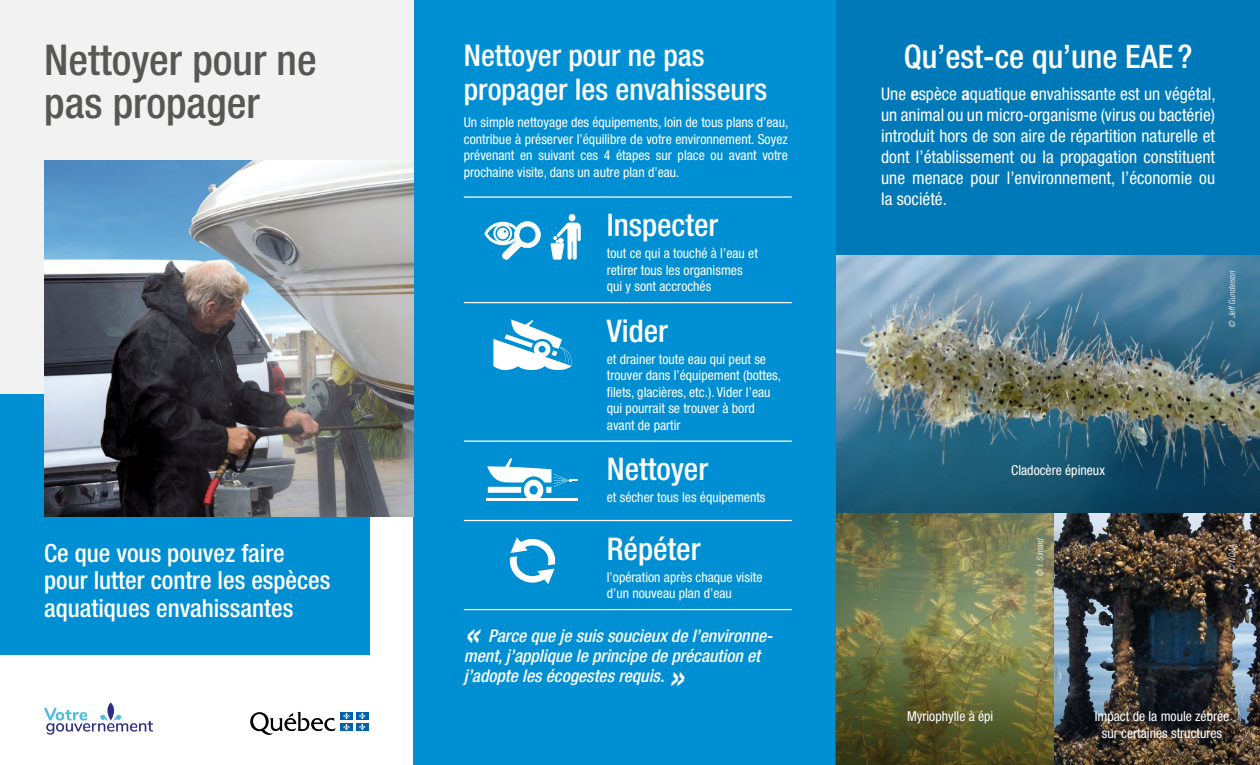
<style>
.page{position:relative;width:1260px;height:765px;background:#fff}
.page>*{position:absolute;margin:0;border:0;box-sizing:border-box;transform-origin:0 0}
.t1{font:500 condensed 42.5px/42.5px "Helvetica Neue LT Std";color:#575756}
.t2{font:500 condensed 32.5px "Helvetica Neue LT Std";color:#fff}
.t3{font:500 condensed 31.25px "Helvetica Neue LT Std";color:#fff}
.t4{font:500 condensed 30px "Helvetica Neue LT Std";color:#fff}
.t5{font:500 condensed 25px/27.5px "Helvetica Neue LT Std";color:#fff}
.P_intro{font:condensed 17.5px/21px "Helvetica Neue LT Std";color:#fff;text-align:justify}
.Citation{font:italic 500 condensed 17.5px/20px "Helvetica Neue LT Std";color:#fff}
.t6{font:condensed 13.75px/16.5px "Helvetica Neue LT Std";color:#fff}
.crédit{font:italic 300 condensed 8.75px "Helvetica Neue LT Std";color:#fff}
.s1{font-size:37.5px}
.s2{font-weight:700}
</style>
<div class="page">
<div style="left:413px;top:0;width:424px;height:765px;background:#008fd3"></div>
<div style="left:0;top:0;width:413px;height:495px;background:#f2f2f2"></div>
<div style="left:0;top:394px;width:369px;height:261px;background:#008fd3"></div>
<img style="left:44px;top:160px;width:369px;height:356px">
<svg style="left:250px;top:712px;width:86px;height:23px"></svg>
<div style="left:340px;top:712px;width:13px;height:8px;background:#0061ad"></div>
<div style="left:356px;top:712px;width:12px;height:8px;background:#0061ad"></div>
<div style="left:340px;top:723px;width:13px;height:8px;background:#0061ad"></div>
<svg style="left:343px;top:713px;width:7px;height:17px"></svg>
<div style="left:356px;top:723px;width:12px;height:8px;background:#0061ad"></div>
<svg style="left:359px;top:713px;width:7px;height:17px"></svg>
<svg style="left:44px;top:702px;width:109px;height:33px"></svg>
<hr style="left:464px;top:196px;width:137px;height:2px;background:#fff">
<hr style="left:601px;top:196px;width:191px;height:2px;background:#fff">
<hr style="left:464px;top:302px;width:137px;height:1px;background:#fff">
<hr style="left:601px;top:302px;width:191px;height:1px;background:#fff">
<hr style="left:464px;top:441px;width:137px;height:1px;background:#fff">
<hr style="left:601px;top:441px;width:191px;height:1px;background:#fff">
<hr style="left:464px;top:520px;width:137px;height:1px;background:#fff">
<hr style="left:601px;top:520px;width:191px;height:1px;background:#fff">
<hr style="left:464px;top:609px;width:137px;height:1px;background:#fff">
<hr style="left:601px;top:609px;width:191px;height:1px;background:#fff">
<svg style="left:484px;top:221px;width:57px;height:39px"></svg>
<div style="left:569px;top:214px;width:6px;height:7px;background:#fff;border-radius:50%"></div>
<svg style="left:551px;top:223px;width:30px;height:37px"></svg>
<svg style="left:493px;top:319px;width:79px;height:51px"></svg>
<svg style="left:487px;top:458px;width:91px;height:43px"></svg>
<svg style="left:510px;top:537px;width:45px;height:47px"></svg>
<img style="left:836px;top:255px;width:424px;height:151px">
<svg style="left:836px;top:513px;width:219px;height:132px;background:#7e8357"></svg>
<img style="left:1055px;top:513px;width:205px;height:132px">
<div style="left:836px;top:0;width:424px;height:255px;background:#0079b9"></div>
<img style="left:836px;top:406px;width:424px;height:107px">
<img style="left:835px;top:645px;width:425px;height:120px">
<h1 class="t1" style="left:44px;top:38px;width:274px">Nettoyer pour ne pas propager</h1>
<h2 class="t4" style="left:464px;top:38px;width:242px">Nettoyer pour ne pas</h2>
<h2 class="t4" style="left:464px;top:71px;width:305px">propager les envahisseurs</h2>
<p class="t6" style="left:464px;top:114px;width:326px;text-align:justify">Un simple nettoyage des équipements, loin de tous plans d’eau, contribue à préserver l’équilibre de votre environnement. Soyez prévenant en suivant ces 4 étapes sur place ou avant votre prochaine visite, dans un autre plan d’eau.</p>
<p class="t3" style="left:607px;top:207px;width:113px">Inspecter</p>
<p class="t6" style="left:607px;top:245px;width:153px">tout ce qui a touché à l’eau et retirer tous les organismes qui y sont accrochés</p>
<p class="t3" style="left:607px;top:312px;width:63px">Vider</p>
<p class="t6" style="left:607px;top:351px;width:176px">et drainer toute eau qui peut se trouver dans l’équipement (bottes, filets, glacières, etc.). Vider l’eau qui pourrait se trouver à bord avant de partir</p>
<h2 class="t3" style="left:607px;top:451px;width:103px">Nettoyer</h2>
<h2 class="t6" style="left:607px;top:489px;width:160px">et sécher tous les équipements</h2>
<h2 class="t3" style="left:607px;top:530px;width:95px">Répéter</h2>
<h2 class="t6" style="left:607px;top:569px;width:157px">l’opération après chaque visite d’un nouveau plan d’eau</h2>
<p class="Citation" style="left:464px;top:626px;width:310px"><span class="s1">«</span> Parce que je suis soucieux de l’environne&shy;ment, j’applique le principe de précaution et j’adopte les écogestes requis. <span class="s1">»</span></p>
<h2 class="t5" style="left:44px;top:539px;width:288px">Ce que vous pouvez faire pour lutter contre les espèces aquatiques envahissantes</h2>
<h2 class="t2" style="left:904px;top:37px;width:290px">Qu’est-ce qu’une EAE ?</h2>
<p class="P_intro" style="left:881px;top:84px;width:336px">Une <span class="s2">e</span>spèce <span class="s2">a</span>quatique <span class="s2">e</span>nvahissante est un végétal, un animal ou un micro-organisme (virus ou bactérie) introduit hors de son aire de répartition naturelle et dont l’établissement ou la propagation constituent une menace pour l’environnement, l’économie ou la société.</p>
<p class="crédit" style="left:1227px;top:328px;width:59px;rotate:-90deg">© Jeff Gunderson</p>
<p class="t6" style="left:1011px;top:462px;width:95px">Cladocère épineux</p>
<p class="crédit" style="left:1035px;top:577px;width:41px;rotate:-90deg">© I. Simard</p>
<p class="crédit" style="left:1227px;top:572px;width:29px;rotate:-90deg">© NOAA</p>
<p class="t6" style="left:907px;top:708px;width:88px">Myriophylle à épi</p>
<p class="t6" style="left:1095px;top:708px;width:136px">Impact de la moule zébrée</p>
<p class="t6" style="left:1102px;top:725px;width:122px">sur certaines structures</p>
</div>
